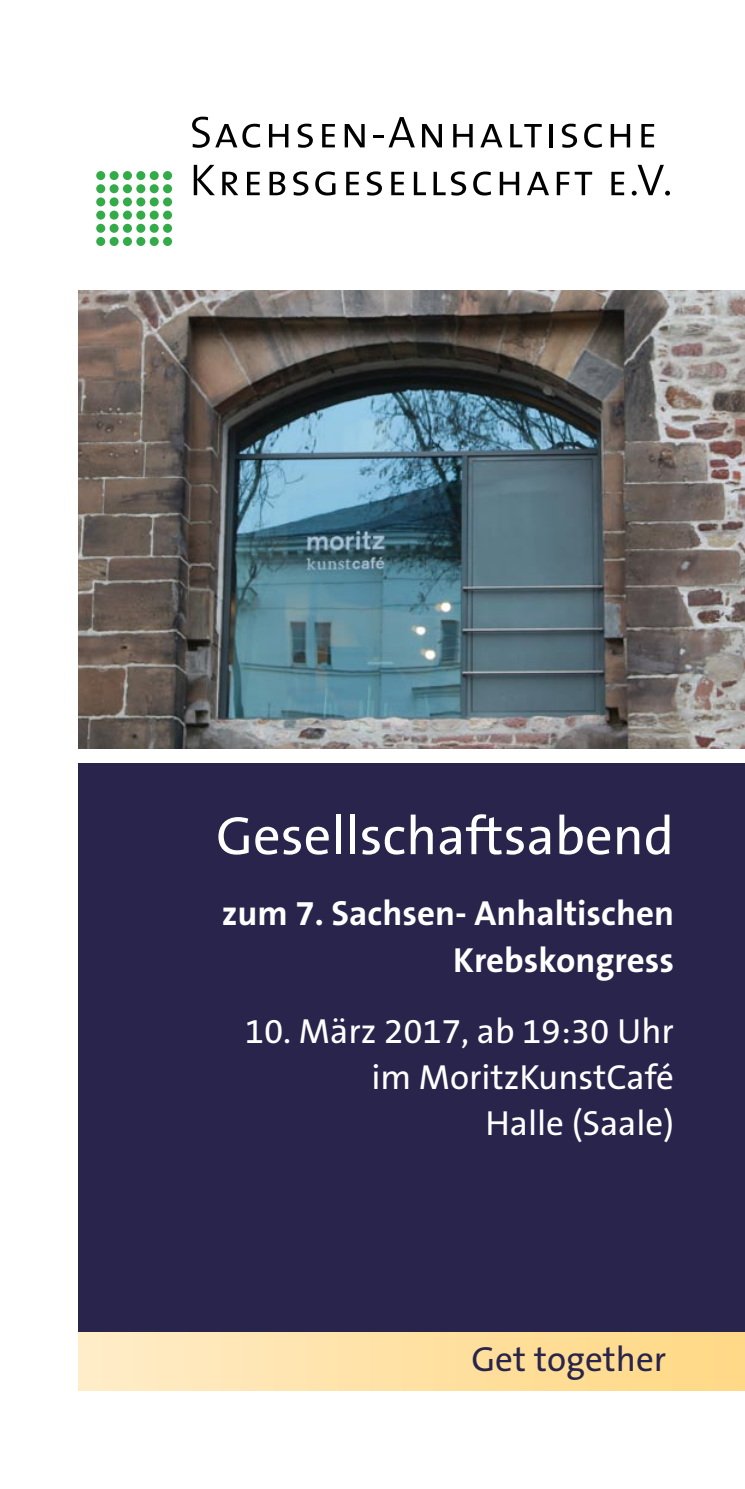
<style>
.page{position:relative;width:745px;height:1489px;background:#fff}
.page>*{position:absolute;margin:0;border:0;box-sizing:border-box;transform-origin:0 0}
.t1{font:54.25px "The Sans B5 Plain";color:#fff}
.t2{font:35px/46.2px "The Sans B5 Plain";color:#fff;text-align:right}
.t3{font:700 35px/46.2px "The Sans B7";color:#fff;text-align:right}
.t4{font:35px "The Sans B5 Plain";color:#29244c}
</style>
<div class="page">
<div style="left:78px;top:763px;width:666px;height:569px;background:#29244c"></div>
<svg style="left:194px;top:165px;width:21px;height:30px"></svg>
<svg style="left:222px;top:172px;width:16px;height:23px"></svg>
<svg style="left:247px;top:172px;width:12px;height:23px"></svg>
<svg style="left:269px;top:172px;width:16px;height:23px"></svg>
<svg style="left:293px;top:171px;width:15px;height:24px"></svg>
<svg style="left:315px;top:171px;width:20px;height:24px"></svg>
<svg style="left:346px;top:172px;width:13px;height:23px"></svg>
<svg style="left:366px;top:171px;width:16px;height:24px"></svg>
<svg style="left:391px;top:172px;width:13px;height:23px"></svg>
<svg style="left:413px;top:172px;width:12px;height:23px"></svg>
<svg style="left:433px;top:171px;width:33px;height:24px"></svg>
<svg style="left:473px;top:171px;width:17px;height:24px"></svg>
<svg style="left:499px;top:172px;width:20px;height:23px"></svg>
<svg style="left:527px;top:172px;width:21px;height:23px"></svg>
<svg style="left:556px;top:172px;width:35px;height:23px"></svg>
<svg style="left:611px;top:172px;width:12px;height:23px"></svg>
<svg style="left:631px;top:165px;width:38px;height:30px"></svg>
<svg style="left:192px;top:117px;width:68px;height:31px"></svg>
<svg style="left:269px;top:124px;width:19px;height:23px"></svg>
<svg style="left:297px;top:124px;width:15px;height:24px"></svg>
<svg style="left:322px;top:124px;width:13px;height:23px"></svg>
<svg style="left:344px;top:124px;width:20px;height:23px"></svg>
<svg style="left:373px;top:117px;width:41px;height:30px"></svg>
<svg style="left:422px;top:124px;width:19px;height:23px"></svg>
<svg style="left:453px;top:124px;width:19px;height:23px"></svg>
<svg style="left:480px;top:124px;width:22px;height:23px"></svg>
<svg style="left:510px;top:124px;width:31px;height:23px"></svg>
<hr style="left:549px;top:124px;width:3px;height:23px;background:#000">
<svg style="left:561px;top:124px;width:15px;height:24px"></svg>
<svg style="left:584px;top:124px;width:17px;height:24px"></svg>
<svg style="left:610px;top:124px;width:19px;height:23px"></svg>
<svg style="left:641px;top:124px;width:12px;height:23px"></svg>
<div style="left:163px;top:171px;width:9px;height:9px;background:#34ab49;border-radius:50%"></div>
<div style="left:96px;top:237px;width:9px;height:9px;background:#34ab49;border-radius:50%"></div>
<div style="left:109px;top:237px;width:9px;height:9px;background:#34ab49;border-radius:50%"></div>
<div style="left:96px;top:224px;width:9px;height:9px;background:#34ab49;border-radius:50%"></div>
<div style="left:123px;top:237px;width:9px;height:9px;background:#34ab49;border-radius:50%"></div>
<div style="left:109px;top:224px;width:9px;height:9px;background:#34ab49;border-radius:50%"></div>
<div style="left:96px;top:210px;width:9px;height:10px;background:#34ab49;border-radius:50%"></div>
<div style="left:136px;top:237px;width:9px;height:9px;background:#34ab49;border-radius:50%"></div>
<div style="left:123px;top:224px;width:9px;height:9px;background:#34ab49;border-radius:50%"></div>
<div style="left:109px;top:210px;width:9px;height:10px;background:#34ab49;border-radius:50%"></div>
<div style="left:96px;top:197px;width:9px;height:9px;background:#34ab49;border-radius:50%"></div>
<div style="left:150px;top:237px;width:9px;height:9px;background:#34ab49;border-radius:50%"></div>
<div style="left:136px;top:224px;width:9px;height:9px;background:#34ab49;border-radius:50%"></div>
<div style="left:123px;top:210px;width:9px;height:10px;background:#34ab49;border-radius:50%"></div>
<div style="left:109px;top:197px;width:9px;height:9px;background:#34ab49;border-radius:50%"></div>
<div style="left:96px;top:184px;width:9px;height:9px;background:#34ab49;border-radius:50%"></div>
<div style="left:163px;top:237px;width:9px;height:9px;background:#34ab49;border-radius:50%"></div>
<div style="left:150px;top:224px;width:9px;height:9px;background:#34ab49;border-radius:50%"></div>
<div style="left:136px;top:210px;width:9px;height:10px;background:#34ab49;border-radius:50%"></div>
<div style="left:123px;top:197px;width:9px;height:9px;background:#34ab49;border-radius:50%"></div>
<div style="left:109px;top:184px;width:9px;height:9px;background:#34ab49;border-radius:50%"></div>
<div style="left:96px;top:171px;width:9px;height:9px;background:#34ab49;border-radius:50%"></div>
<div style="left:163px;top:224px;width:9px;height:9px;background:#34ab49;border-radius:50%"></div>
<div style="left:150px;top:210px;width:9px;height:10px;background:#34ab49;border-radius:50%"></div>
<div style="left:136px;top:197px;width:9px;height:9px;background:#34ab49;border-radius:50%"></div>
<div style="left:123px;top:184px;width:9px;height:9px;background:#34ab49;border-radius:50%"></div>
<div style="left:109px;top:171px;width:9px;height:9px;background:#34ab49;border-radius:50%"></div>
<div style="left:163px;top:210px;width:9px;height:10px;background:#34ab49;border-radius:50%"></div>
<div style="left:150px;top:197px;width:9px;height:9px;background:#34ab49;border-radius:50%"></div>
<div style="left:136px;top:184px;width:9px;height:9px;background:#34ab49;border-radius:50%"></div>
<div style="left:123px;top:171px;width:9px;height:9px;background:#34ab49;border-radius:50%"></div>
<div style="left:163px;top:197px;width:9px;height:9px;background:#34ab49;border-radius:50%"></div>
<div style="left:150px;top:184px;width:9px;height:9px;background:#34ab49;border-radius:50%"></div>
<div style="left:136px;top:171px;width:9px;height:9px;background:#34ab49;border-radius:50%"></div>
<div style="left:163px;top:184px;width:9px;height:9px;background:#34ab49;border-radius:50%"></div>
<div style="left:150px;top:171px;width:9px;height:9px;background:#34ab49;border-radius:50%"></div>
<div style="left:78px;top:1332px;width:666px;height:58px;background:linear-gradient(to right,#ffecc7,#ffd883)"></div>
<img style="left:78px;top:290px;width:666px;height:458px">
<h1 class="t1" style="left:216px;top:806px;width:459px">Gesellschaftsabend</h1>
<p class="t3" style="left:222px;top:891px;width:453px">zum 7. Sachsen- Anhaltischen<br>Krebskongress</p>
<p class="t2" style="left:244px;top:1008px;width:430px">10. März 2017, ab 19:30 Uhr im MoritzKunstCafé<br>Halle (Saale)</p>
<p class="t4" style="left:471px;top:1340px;width:196px">Get together</p>
</div>
